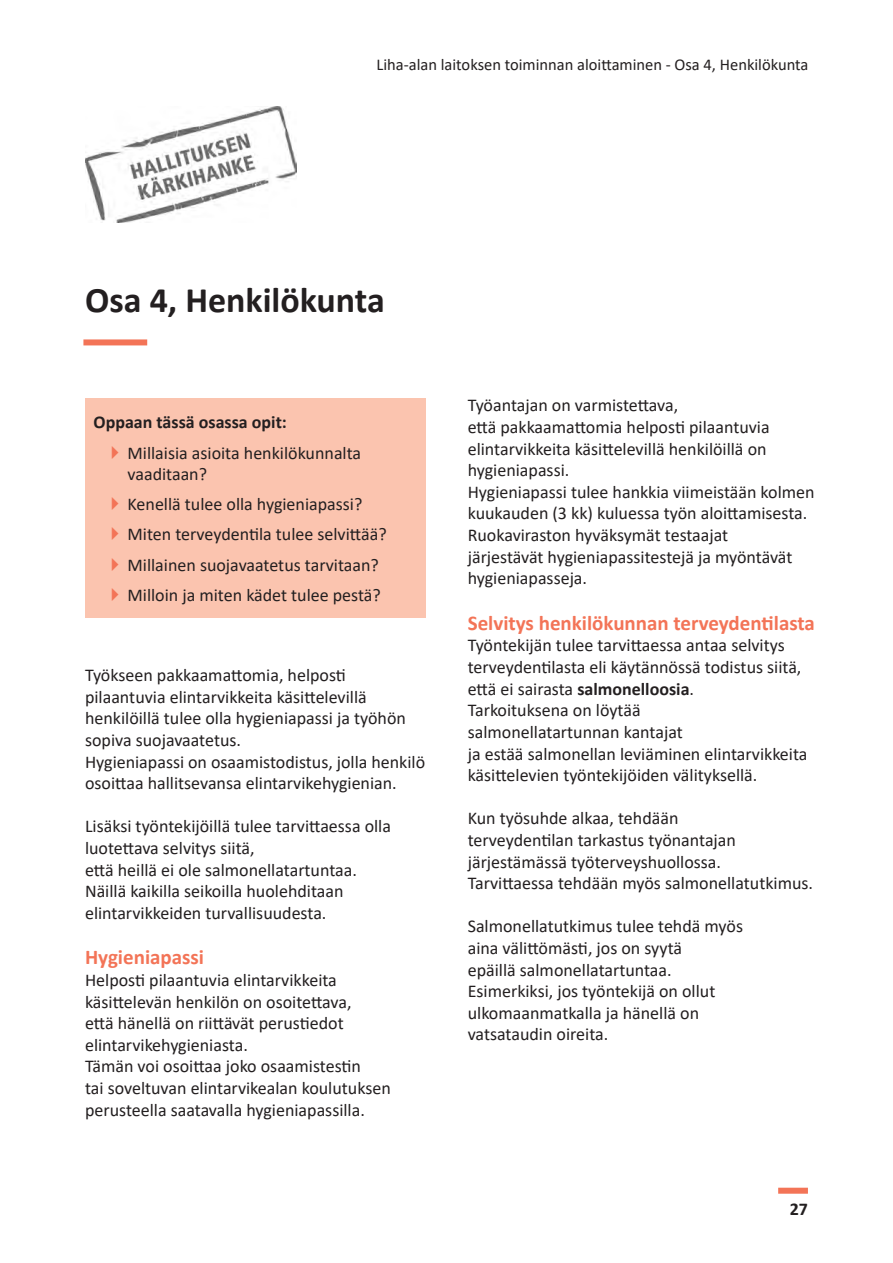
<style>
.page{position:relative;width:893px;height:1263px;background:#fff}
.page>*{position:absolute;margin:0;border:0;box-sizing:border-box;transform-origin:0 0}
.Luvun_otsikko{font:700 36px "Calibri";color:#231f20}
.Väliotsikko{font:700 21px "Calibri";color:#f37457}
.Leipäteksti{font:18px/21.6px "Calibri";color:#231f20}
.Leipäteksti-2{font:700 18px "Calibri";color:#231f20}
.t1{font:16.5px "Calibri";color:#231f20}
.s1{font-weight:700}
</style>
<div class="page">
<img style="left:85px;top:106px;width:212px;height:116px">
<div style="left:778px;top:1188px;width:30px;height:6px;background:#f37457"></div>
<div style="left:83px;top:339px;width:64px;height:6px;background:#f37457"></div>
<div style="left:85px;top:398px;width:340px;height:220px;background:#fbc4af"></div>
<p class="t1" style="left:376px;top:53px;width:433px">Liha-alan laitoksen toiminnan aloittaminen - Osa 4, Henkilökunta</p>
<h3 class="Luvun_otsikko" style="left:85px;top:274px;width:301px">Osa 4, Henkilökunta</h3>
<p class="Leipäteksti-2" style="left:94px;top:410px;width:195px">Oppaan tässä osassa opit:</p>
<p class="Leipäteksti" style="left:128px;top:441px;width:235px">Millaisia asioita henkilökunnalta vaaditaan?</p>
<p class="Leipäteksti" style="left:128px;top:493px;width:236px">Kenellä tulee olla hygieniapassi?</p>
<p class="Leipäteksti" style="left:128px;top:523px;width:261px">Miten terveydentila tulee selvittää?</p>
<p class="Leipäteksti" style="left:128px;top:553px;width:253px">Millainen suojavaatetus tarvitaan?</p>
<p class="Leipäteksti" style="left:128px;top:583px;width:255px">Milloin ja miten kädet tulee pestä?</p>
<p class="Leipäteksti" style="left:85px;top:664px;width:322px">Työkseen pakkaamattomia, helposti pilaantuvia elintarvikkeita käsittelevillä henkilöillä tulee olla hygieniapassi ja työhön sopiva suojavaatetus.</p>
<p class="Leipäteksti" style="left:85px;top:750px;width:342px">Hygieniapassi on osaamistodistus, jolla henkilö osoittaa hallitsevansa elintarvikehygienian.</p>
<p class="Leipäteksti" style="left:85px;top:815px;width:307px">Lisäksi työntekijöillä tulee tarvittaessa olla luotettava selvitys siitä,</p>
<p class="Leipäteksti" style="left:85px;top:858px;width:273px">että heillä ei ole salmonellatartuntaa.</p>
<p class="Leipäteksti" style="left:85px;top:880px;width:260px">Näillä kaikilla seikoilla huolehditaan elintarvikkeiden turvallisuudesta.</p>
<h4 class="Väliotsikko" style="left:85px;top:942px;width:121px">Hygieniapassi</h4>
<p class="Leipäteksti" style="left:85px;top:969px;width:253px">Helposti pilaantuvia elintarvikkeita</p>
<p class="Leipäteksti" style="left:85px;top:990px;width:268px">käsittelevän henkilön on osoitettava,</p>
<p class="Leipäteksti" style="left:85px;top:1012px;width:260px">että hänellä on riittävät perustiedot elintarvikehygieniasta.</p>
<p class="Leipäteksti" style="left:85px;top:1055px;width:278px">Tämän voi osoittaa joko osaamistestin</p>
<p class="Leipäteksti" style="left:85px;top:1077px;width:307px">tai soveltuvan elintarvikealan koulutuksen perusteella saatavalla hygieniapassilla.</p>
<p class="Leipäteksti" style="left:468px;top:394px;width:212px">Työantajan on varmistettava,</p>
<p class="Leipäteksti" style="left:468px;top:416px;width:303px">että pakkaamattomia helposti pilaantuvia elintarvikkeita käsittelevillä henkilöillä on hygieniapassi.</p>
<p class="Leipäteksti" style="left:468px;top:481px;width:348px">Hygieniapassi tulee hankkia viimeistään kolmen kuukauden (3 kk) kuluessa työn aloittamisesta.<br>Ruokaviraston hyväksymät testaajat<br>järjestävät hygieniapassitestejä ja myöntävät hygieniapasseja.</p>
<h4 class="Väliotsikko" style="left:468px;top:608px;width:349px">Selvitys henkilökunnan terveydentilasta</h4>
<p class="Leipäteksti" style="left:468px;top:634px;width:335px">Työntekijän tulee tarvittaessa antaa selvitys terveydentilasta eli käytännössä todistus siitä,</p>
<p class="Leipäteksti" style="left:468px;top:677px;width:228px">että ei sairasta <span class="s1">salmonelloosia</span>.</p>
<p class="Leipäteksti" style="left:468px;top:699px;width:174px">Tarkoituksena on löytää</p>
<p class="Leipäteksti" style="left:468px;top:721px;width:217px">salmonellatartunnan kantajat</p>
<p class="Leipäteksti" style="left:468px;top:742px;width:341px">ja estää salmonellan leviäminen elintarvikkeita</p>
<p class="Leipäteksti" style="left:468px;top:764px;width:291px">käsittelevien työntekijöiden välityksellä.</p>
<p class="Leipäteksti" style="left:468px;top:807px;width:212px">Kun työsuhde alkaa, tehdään</p>
<p class="Leipäteksti" style="left:468px;top:829px;width:270px">terveydentilan tarkastus työnantajan järjestämässä työterveyshuollossa.</p>
<p class="Leipäteksti" style="left:468px;top:872px;width:347px">Tarvittaessa tehdään myös salmonellatutkimus.</p>
<p class="Leipäteksti" style="left:468px;top:915px;width:277px">Salmonellatutkimus tulee tehdä myös</p>
<p class="Leipäteksti" style="left:468px;top:937px;width:216px">aina välittömästi, jos on syytä</p>
<p class="Leipäteksti" style="left:468px;top:958px;width:205px">epäillä salmonellatartuntaa.</p>
<p class="Leipäteksti" style="left:468px;top:980px;width:249px">Esimerkiksi, jos työntekijä on ollut ulkomaanmatkalla ja hänellä on</p>
<p class="Leipäteksti" style="left:468px;top:1023px;width:142px">vatsataudin oireita.</p>
<p class="Leipäteksti-2" style="left:790px;top:1196px;width:20px">27</p>
</div>
